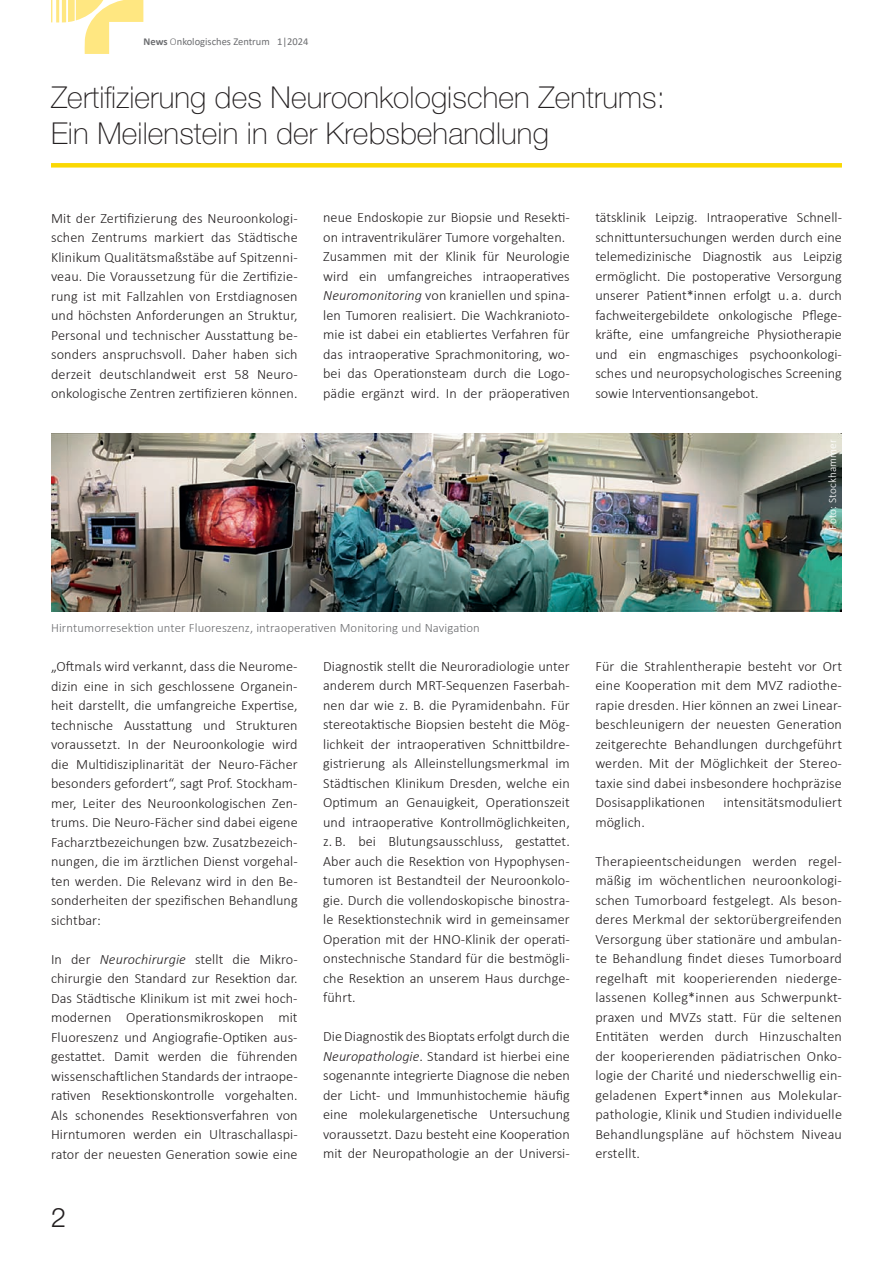
<style>
.page{position:relative;width:893px;height:1263px;background:#fff}
.page>*{position:absolute;margin:0;border:0;box-sizing:border-box;transform-origin:0 0}
.t1{font:100 30px/36px "Helvetica Neue LT Pro";letter-spacing:.005em;color:#231f20}
.t2{font:300 27px "Helvetica Neue LT Pro";color:#231f20}
.t3{font:300 14.25px/19.5px "Calibri";letter-spacing:.005em;color:#231f20;text-align:justify}
.t4{font:300 12.75px "Calibri";letter-spacing:.01em;color:#6c6d70}
.t5{font:300 11.25px "Calibri";letter-spacing:.01em;color:#fff}
.t6{font:10.5px "Calibri";color:#6c6d70}
.s1{font-weight:700}
.s2{font-weight:300}
.s3{font-style:italic}
</style>
<div class="page">
<svg style="left:51px;top:0;width:92px;height:54px"></svg>
<div style="left:51px;top:163px;width:791px;height:5px;background:#fad802"></div>
<img style="left:51px;top:434px;width:791px;height:178px">
<p class="t6" style="left:144px;top:34px;width:166px"><span class="s1">News</span> <span class="s2">O</span>nkologisches Zentrum 1|2024</p>
<h1 class="t1" style="left:51px;top:79px;width:616px">Zertifizierung des Neuroonkologischen Zentrums:<br>Ein Meilenstein in der Krebsbehandlung</h1>
<p class="t3" style="left:51px;top:208px;width:248px">Mit der Zertifizierung des Neuroonkologi&shy;schen Zentrums markiert das Städtische Klinikum Qualitätsmaßstäbe auf Spitzenni&shy;veau. Die Voraussetzung für die Zertifizie&shy;rung ist mit Fallzahlen von Erstdiagnosen und höchsten Anforderungen an Struktur, Personal und technischer Ausstattung be&shy;sonders anspruchsvoll. Daher haben sich derzeit deutschlandweit erst 58 Neuro&shy;onkologische Zentren zertifizieren können.</p>
<p class="t3" style="left:323px;top:208px;width:248px;text-align:left">neue Endoskopie zur Biopsie und Resekti&shy;on intraventrikulärer Tumore vorgehalten.<br>Zusammen mit der Klinik für Neurologie wird ein umfangreiches intraoperatives <span class="s3">Neuromonitoring</span> von kraniellen und spina&shy;len Tumoren realisiert. Die Wachkranioto&shy;mie ist dabei ein etabliertes Verfahren für das intraoperative Sprachmonitoring, wo&shy;bei das Operationsteam durch die Logo&shy;pädie ergänzt wird. In der präoperativen</p>
<p class="t3" style="left:595px;top:208px;width:248px">tätsklinik Leipzig. Intraoperative Schnell&shy;schnittuntersuchungen werden durch eine telemedizinische Diagnostik aus Leipzig ermöglicht. Die postoperative Versorgung unserer Patient*innen erfolgt u. a. durch fachweitergebildete onkologische Pflege&shy;kräfte, eine umfangreiche Physiotherapie und ein engmaschiges psychoonkologi&shy;sches und neuropsychologisches Screening sowie Interventionsangebot.</p>
<p class="t5" style="left:825px;top:529px;width:92px;rotate:-90deg">Foto: Stockhammer</p>
<p class="t4" style="left:51px;top:620px;width:430px">Hirntumorresektion unter Fluoreszenz, intraoperativen Monitoring und Navigation</p>
<p class="t3" style="left:51px;top:656px;width:248px">„Oftmals wird verkannt, dass die Neurome&shy;dizin eine in sich geschlossene Organein&shy;heit darstellt, die umfangreiche Expertise, technische Ausstattung und Strukturen voraussetzt. In der Neuroonkologie wird die Multidisziplinarität der Neuro-Fächer besonders gefordert“, sagt Prof. Stockham&shy;mer, Leiter des Neuroonkologischen Zen&shy;trums. Die Neuro-Fächer sind dabei eigene Facharztbezeichungen bzw. Zusatzbezeich&shy;nungen, die im ärztlichen Dienst vorgehal&shy;ten werden. Die Relevanz wird in den Be&shy;sonderheiten der spezifischen Behandlung sichtbar:</p>
<p class="t3" style="left:51px;top:949px;width:248px">In der <span class="s3">Neurochirurgie</span> stellt die Mikro&shy;chirurgie den Standard zur Resektion dar.<br>Das Städtische Klinikum ist mit zwei hoch&shy;modernen Operationsmikroskopen mit Fluoreszenz und Angiografie-Optiken aus&shy;gestattet. Damit werden die führenden wissenschaftlichen Standards der intraope&shy;rativen Resektionskontrolle vorgehalten.<br>Als schonendes Resektionsverfahren von Hirntumoren werden ein Ultraschallaspi&shy;rator der neuesten Generation sowie eine</p>
<h2 class="t2" style="left:51px;top:1201px;width:17px">2</h2>
<p class="t3" style="left:323px;top:656px;width:248px">Diagnostik stellt die Neuroradiologie unter anderem durch MRT-Sequenzen Faserbah&shy;nen dar wie z. B. die Pyramidenbahn. Für stereotaktische Biopsien besteht die Mög&shy;lichkeit der intraoperativen Schnittbildre&shy;gistrierung als Alleinstellungsmerkmal im Städtischen Klinikum Dresden, welche ein Optimum an Genauigkeit, Operationszeit und intraoperative Kontrollmöglichkeiten, z. B. bei Blutungsausschluss, gestattet.<br>Aber auch die Resektion von Hypophysen&shy;tumoren ist Bestandteil der Neuroonkolo&shy;gie. Durch die vollendoskopische binostra&shy;le Resektionstechnik wird in gemeinsamer Operation mit der HNO-Klinik der operati&shy;onstechnische Standard für die bestmögli&shy;che Resektion an unserem Haus durchge&shy;führt.</p>
<p class="t3" style="left:323px;top:1027px;width:248px">Die Diagnostik des Bioptats erfolgt durch die <span class="s3">Neuropathologie</span>. Standard ist hierbei eine sogenannte integrierte Diagnose die neben der Licht- und Immunhistochemie häufig eine molekulargenetische Untersuchung voraussetzt. Dazu besteht eine Kooperation mit der Neuropathologie an der Universi-</p>
<p class="t3" style="left:595px;top:656px;width:248px">Für die Strahlentherapie besteht vor Ort eine Kooperation mit dem MVZ radiothe&shy;rapie dresden. Hier können an zwei Linear&shy;beschleunigern der neuesten Generation zeitgerechte Behandlungen durchgeführt werden. Mit der Möglichkeit der Stereo&shy;taxie sind dabei insbesondere hochpräzise Dosisapplikationen</p>
<p class="t3" style="left:723px;top:793px;width:120px">intensitätsmoduliert</p>
<p class="t3" style="left:595px;top:812px;width:51px">möglich.</p>
<p class="t3" style="left:595px;top:851px;width:248px">Therapieentscheidungen werden regel&shy;mäßig im wöchentlichen neuroonkologi&shy;schen Tumorboard festgelegt. Als beson&shy;deres Merkmal der sektorübergreifenden Versorgung über stationäre und ambulan&shy;te Behandlung findet dieses Tumorboard regelhaft mit kooperierenden niederge&shy;lassenen Kolleg*innen aus Schwerpunkt&shy;praxen und MVZs statt. Für die seltenen Entitäten werden durch Hinzuschalten der kooperierenden pädiatrischen Onko&shy;logie der Charité und niederschwellig ein&shy;geladenen Expert*innen aus Molekular&shy;pathologie, Klinik und Studien individuelle Behandlungspläne auf höchstem Niveau erstellt.</p>
</div>
